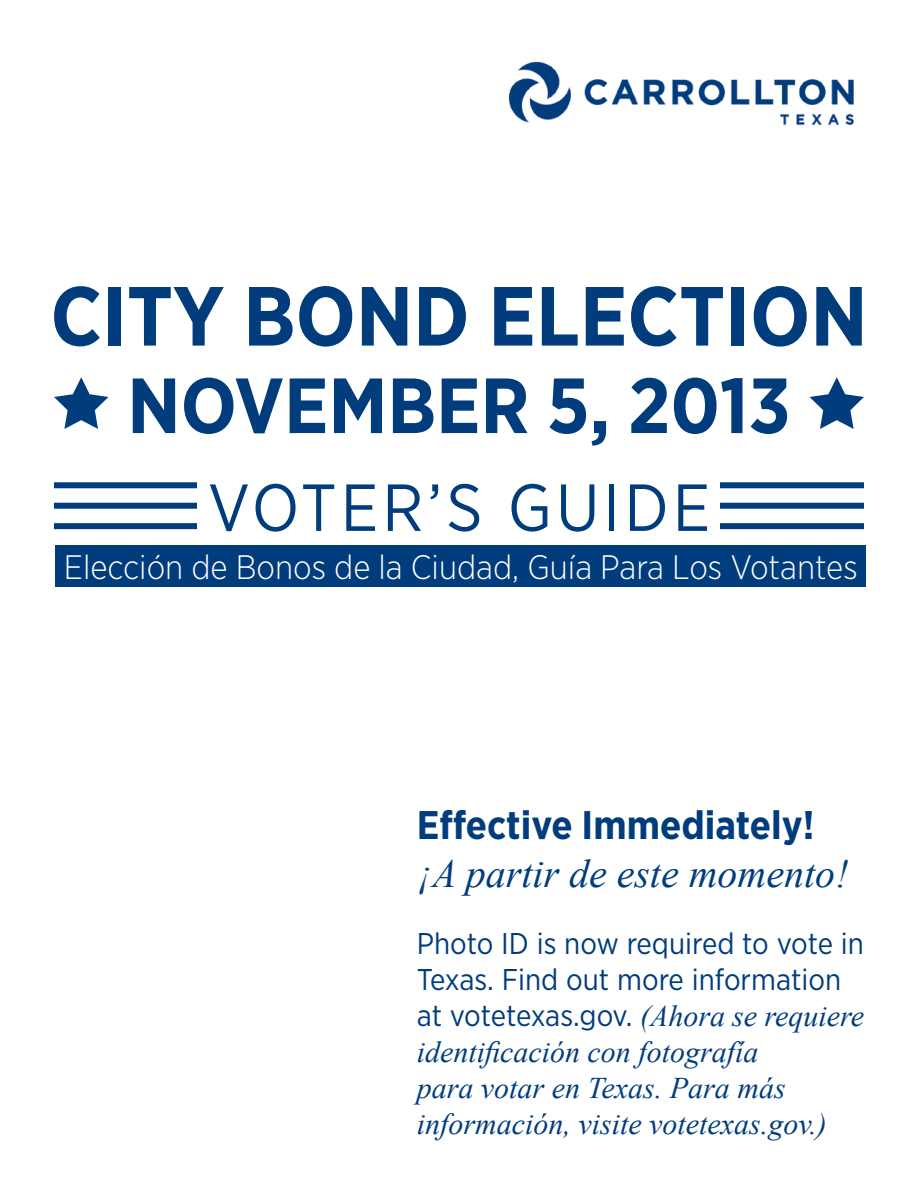
<style>
.page{position:relative;width:918px;height:1188px;background:#fff}
.page>*{position:absolute;margin:0;border:0;box-sizing:border-box;transform-origin:0 0}
.t1{font:700 83.7px "Gotham Narrow";color:#013d7d}
.t2{font:700 78px "Gotham Narrow";color:#013d7d}
.t3{font:66.3px "Gotham Narrow";letter-spacing:.06em;color:#013d7d}
.Text{font:italic 39.9px "Times New Roman";color:#013d7d}
.t4{font:700 39.9px "Gotham Narrow";color:#013d7d}
.t5{font:300 33.9px "Gotham Narrow";color:#fff}
.Text-2{font:italic 30px/36px "Times New Roman";color:#013d7d}
.s1{font-family:"Gotham Narrow";font-style:normal}
</style>
<div class="page">
<div style="left:56px;top:545px;width:810px;height:41px;background:#013d7d"></div>
<svg style="left:54px;top:377px;width:54px;height:52px"></svg>
<svg style="left:810px;top:377px;width:54px;height:52px"></svg>
<div style="left:54px;top:482px;width:810px;height:6px;background:#013d7d"></div>
<div style="left:54px;top:523px;width:810px;height:6px;background:#013d7d"></div>
<div style="left:54px;top:503px;width:810px;height:6px;background:#013d7d"></div>
<div style="left:198px;top:478px;width:522px;height:53px;background:#fff"></div>
<img style="left:508px;top:61px;width:346px;height:65px">
<p class="t1" style="left:50px;top:262px;width:819px">CITY BOND ELECTION</p>
<p class="t2" style="left:127px;top:356px;width:665px">NOVEMBER 5, 2013</p>
<p class="t3" style="left:208px;top:466px;width:504px">VOTER’S GUIDE</p>
<p class="t5" style="left:64px;top:546px;width:795px">Elección de Bonos de la Ciudad, Guía Para Los Votantes</p>
<p class="t4" style="left:417px;top:799px;width:399px">Effective Immediately!</p>
<p class="Text" style="left:417px;top:846px;width:433px">¡A partir de este momento!</p>
<p class="Text-2" style="left:417px;top:925px;width:449px"><span class="s1">Photo ID is now required to vote in Texas. Find out more information at votetexas.gov.</span> (Ahora se requiere identificación con fotografía<br>para votar en Texas. Para más información, visite votetexas.gov.)</p>
</div>
